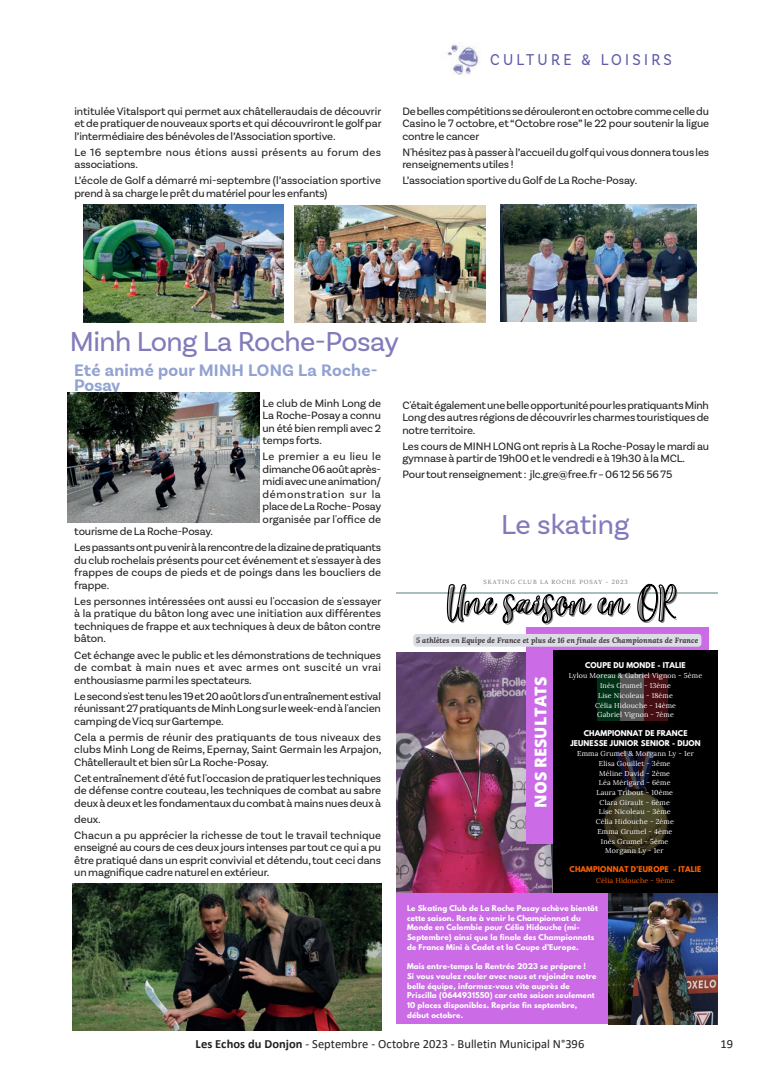
<style>
.page{position:relative;width:780px;height:1088px;background:#fff}
.page>*{position:absolute;margin:0;border:0;box-sizing:border-box;transform-origin:0 0}
.t1{font:300 31.88px "Best";color:#808080}
.Titre{font:28.75px "Basic Sans";letter-spacing:-.02em;color:#817bba}
.Titre-2{font:28.75px "Basic Sans";color:#817bba}
.Texte_articles_nouv_BM{font:700 17.5px/15px "Basic Sans";letter-spacing:.01em;color:#92a3d2}
.t2{font:16.5px "Basic Sans";letter-spacing:.22em;color:#5f5ba8;scale:.91 1}
.t3{font:800 16.25px "Open Sans";color:#fff}
.t4{font:12.5px "Calibri";color:#231f20}
.Texte_articles_nouv_BM-2{font:11.25px/12.5px "Basic Sans";letter-spacing:-.01em;color:#231f20;text-align:justify}
.Texte_articles_nouv_BM-3{font:11.25px/12.5px "Basic Sans";letter-spacing:.025em;color:#231f20}
.t5{font:italic 700 7.5px "Lora";color:#3e373c}
.t6{font:700 7.12px/9.8px "League Spartan";letter-spacing:.02em;color:#fff}
.t7{font:7.12px/9.8px "Lora";letter-spacing:.02em;color:#fff;text-align:center}
.t8{font:700 7.12px/10.5px "League Spartan";letter-spacing:.02em;color:#ff6100;text-align:center}
.t9{font:6px "Lora";letter-spacing:.15em;color:#7a7167}
.s1{font-family:"League Spartan";font-weight:700}
.s2{font-family:"Lora";font-weight:400}
.s3{font-weight:700}
</style>
<div class="page">
<img style="left:84px;top:204px;width:199px;height:118px">
<img style="left:294px;top:205px;width:191px;height:117px">
<img style="left:500px;top:204px;width:196px;height:118px">
<img style="left:68px;top:392px;width:191px;height:130px">
<hr style="left:396px;top:592px;width:322px;height:1px;background:#a9bebe">
<img style="left:396px;top:653px;width:157px;height:240px">
<div style="left:526px;top:627px;width:182px;height:217px;background:#cb6ce6"></div>
<div style="left:553px;top:650px;width:165px;height:255px;background:#000"></div>
<img style="left:604px;top:751px;width:63px;height:102px">
<div style="left:597px;top:674px;width:23px;height:47px;background:#003117"></div>
<div style="left:620px;top:674px;width:24px;height:47px;background:#565656"></div>
<div style="left:644px;top:674px;width:23px;height:47px;background:#450e12"></div>
<div style="left:396px;top:893px;width:312px;height:131px;background:#cb6ce6"></div>
<img style="left:608px;top:893px;width:110px;height:131px">
<svg style="left:446px;top:583px;width:231px;height:84px"></svg>
<div style="left:413px;top:634px;width:288px;height:13px;background:#dadde3;border-radius:3px"></div>
<img style="left:72px;top:883px;width:309px;height:147px">
<img style="left:447px;top:44px;width:32px;height:31px">
<p class="Texte_articles_nouv_BM-2" style="left:74px;top:105px;width:308px">intitulée Vitalsport qui permet aux châtelleraudais de découvrir et de pratiquer de nouveaux sports et qui découvriront le golf par l’intermédiaire des bénévoles de l’Association sportive.</p>
<p class="Texte_articles_nouv_BM-3" style="left:74px;top:146px;width:308px">Le 16 septembre nous étions aussi présents au forum des associations.</p>
<p class="Texte_articles_nouv_BM-2" style="left:74px;top:174px;width:308px">L’école de Golf a démarré mi-septembre (l’association sportive prend à sa charge le prêt du matériel pour les enfants)</p>
<h3 class="t2" style="left:490px;top:49px;width:201px">CULTURE &amp; LOISIRS</h3>
<p class="Texte_articles_nouv_BM-2" style="left:402px;top:105px;width:308px">De belles compétitions se dérouleront en octobre comme celle du Casino le 7 octobre, et “Octobre rose” le 22 pour soutenir la ligue contre le cancer</p>
<p class="Texte_articles_nouv_BM-2" style="left:402px;top:146px;width:308px">N'hésitez pas à passer à l’accueil du golf qui vous donnera tous les renseignements utiles !</p>
<p class="Texte_articles_nouv_BM-2" style="left:402px;top:174px;width:236px">L’association sportive du Golf de La Roche-Posay.</p>
<p class="Titre" style="left:70px;top:325px;width:331px">Minh Long La Roche-Posay</p>
<p class="Texte_articles_nouv_BM" style="left:74px;top:363px;width:304px">Eté animé pour MINH LONG La Roche-<br>Posay</p>
<p class="Texte_articles_nouv_BM-2" style="left:262px;top:397px;width:120px">Le club de Minh Long de La Roche-Posay a connu un été bien rempli avec 2 temps forts.</p>
<p class="Texte_articles_nouv_BM-2" style="left:262px;top:450px;width:120px">Le premier a eu lieu le dimanche 06 août après&shy;midi avec une animation/ démonstration sur la place de La Roche- Posay organisée par l'office de</p>
<p class="Texte_articles_nouv_BM-2" style="left:74px;top:525px;width:140px">tourisme de La Roche-Posay.</p>
<p class="Texte_articles_nouv_BM-2" style="left:74px;top:541px;width:308px">Les passants ont pu venir à la rencontre de la dizaine de pratiquants du club rochelais présents pour cet événement et s'essayer à des frappes de coups de pieds et de poings dans les boucliers de frappe.</p>
<p class="Texte_articles_nouv_BM-2" style="left:74px;top:595px;width:308px">Les personnes intéressées ont aussi eu l'occasion de s'essayer à la pratique du bâton long avec une initiation aux différentes techniques de frappe et aux techniques à deux de bâton contre bâton.</p>
<p class="Texte_articles_nouv_BM-2" style="left:74px;top:648px;width:308px">Cet échange avec le public et les démonstrations de techniques de combat à main nues et avec armes ont suscité un vrai enthousiasme parmi les spectateurs.</p>
<p class="Texte_articles_nouv_BM-2" style="left:74px;top:689px;width:308px">Le second s'est tenu les 19 et 20 août lors d'un entraînement estival réunissant 27 pratiquants de Minh Long sur le week-end à l'ancien camping de Vicq sur Gartempe.</p>
<p class="Texte_articles_nouv_BM-2" style="left:74px;top:730px;width:309px">Cela a permis de réunir des pratiquants de tous niveaux des clubs Minh Long de Reims, Epernay, Saint Germain les Arpajon, Châtellerault et bien sûr La Roche-Posay.</p>
<p class="Texte_articles_nouv_BM-2" style="left:74px;top:771px;width:308px">Cet entraînement d'été fut l'occasion de pratiquer les techniques de défense contre couteau, les techniques de combat au sabre deux à deux et les fondamentaux du combat à mains nues deux à</p>
<p class="Texte_articles_nouv_BM-2" style="left:74px;top:812px;width:28px">deux.</p>
<p class="Texte_articles_nouv_BM-2" style="left:74px;top:829px;width:308px">Chacun a pu apprécier la richesse de tout le travail technique enseigné au cours de ces deux jours intenses par tout ce qui a pu être pratiqué dans un esprit convivial et détendu, tout ceci dans un magnifique cadre naturel en extérieur.</p>
<p class="Texte_articles_nouv_BM-2" style="left:402px;top:399px;width:308px">C'était également une belle opportunité pour les pratiquants Minh Long des autres régions de découvrir les charmes touristiques de notre territoire.</p>
<p class="Texte_articles_nouv_BM-2" style="left:402px;top:440px;width:308px">Les cours de MINH LONG ont repris à La Roche-Posay le mardi au gymnase à partir de 19h00 et le vendredi e à 19h30 à la MCL.</p>
<p class="Texte_articles_nouv_BM-2" style="left:402px;top:468px;width:271px">Pour tout renseignement : jlc.gre@free.fr – 06 12 56 56 75</p>
<p class="Titre-2" style="left:501px;top:507px;width:130px">Le skating</p>
<p class="t9" style="left:483px;top:578px;width:146px">SKATING CLUB LA ROCHE POSAY - 2023</p>
<p class="t1" style="left:448px;top:585px;width:231px">Une saison en OR</p>
<p class="t5" style="left:416px;top:635px;width:283px">5 athlètes en Equipe de France et plus de 16 en finale des Championnats de France</p>
<p class="t3" style="left:528px;top:808px;width:133px;rotate:-90deg">NOS RESULTATS</p>
<p class="t7" style="left:568px;top:659px;width:135px;line-height:10.5px"><span class="s1">COUPE DU MONDE - ITALIE<br></span>Lylou Moreau &amp; Gabriel Vignon - 5ème</p>
<p class="t7" style="left:595px;top:680px;width:82px">Inès Grumel - 13ème<br>Lise Nicoleau - 18ème<br>Célia Hidouche - 14ème<br>Gabriel Vignon - 7ème</p>
<p class="t6" style="left:570px;top:728px;width:132px;text-align:center">CHAMPIONNAT DE FRANCE<br>JEUNESSE JUNIOR SENIOR - DIJON</p>
<p class="t7" style="left:577px;top:748px;width:118px">Emma Grumel &amp; Morgann Ly - 1er<br>Elisa Gouillet - 3ème<br>Méline David - 2ème<br>Léa Mérigard - 6ème<br>Laura Tribout - 10ème<br>Clara Girault - 6ème<br>Lise Nicoleau - 3ème<br>Célia Hidouche - 2ème<br>Emma Grumel - 4ème<br>Inès Grumel - 5ème<br>Morgann Ly - 1er</p>
<p class="t8" style="left:569px;top:864px;width:133px">CHAMPIONNAT D’EUROPE - ITALIE<br><span class="s2">Célia Hidouche - 9ème</span></p>
<p class="t6" style="left:407px;top:903px;width:192px">Le Skating Club de La Roche Posay achève bientôt cette saison. Reste à venir le Championnat du Monde en Colombie pour Célia Hidouche (mi-Septembre) ainsi que la finale des Championnats de France Mini à Cadet et la Coupe d’Europe.</p>
<p class="t6" style="left:407px;top:961px;width:191px">Mais entre-temps la Rentrée 2023 se prépare !<br>Si vous voulez rouler avec nous et rejoindre notre belle équipe, informez-vous vite auprès de Priscilla (0644931550) car cette saison seulement 10 places disponibles. Reprise fin septembre, début octobre.</p>
<p class="t4" style="left:196px;top:1035px;width:390px"><span class="s3">Les Echos du Donjon</span> - Septembre - Octobre 2023 - Bulletin Municipal N°396</p>
<p class="t4" style="left:720px;top:1035px;width:14px">19</p>
</div>
